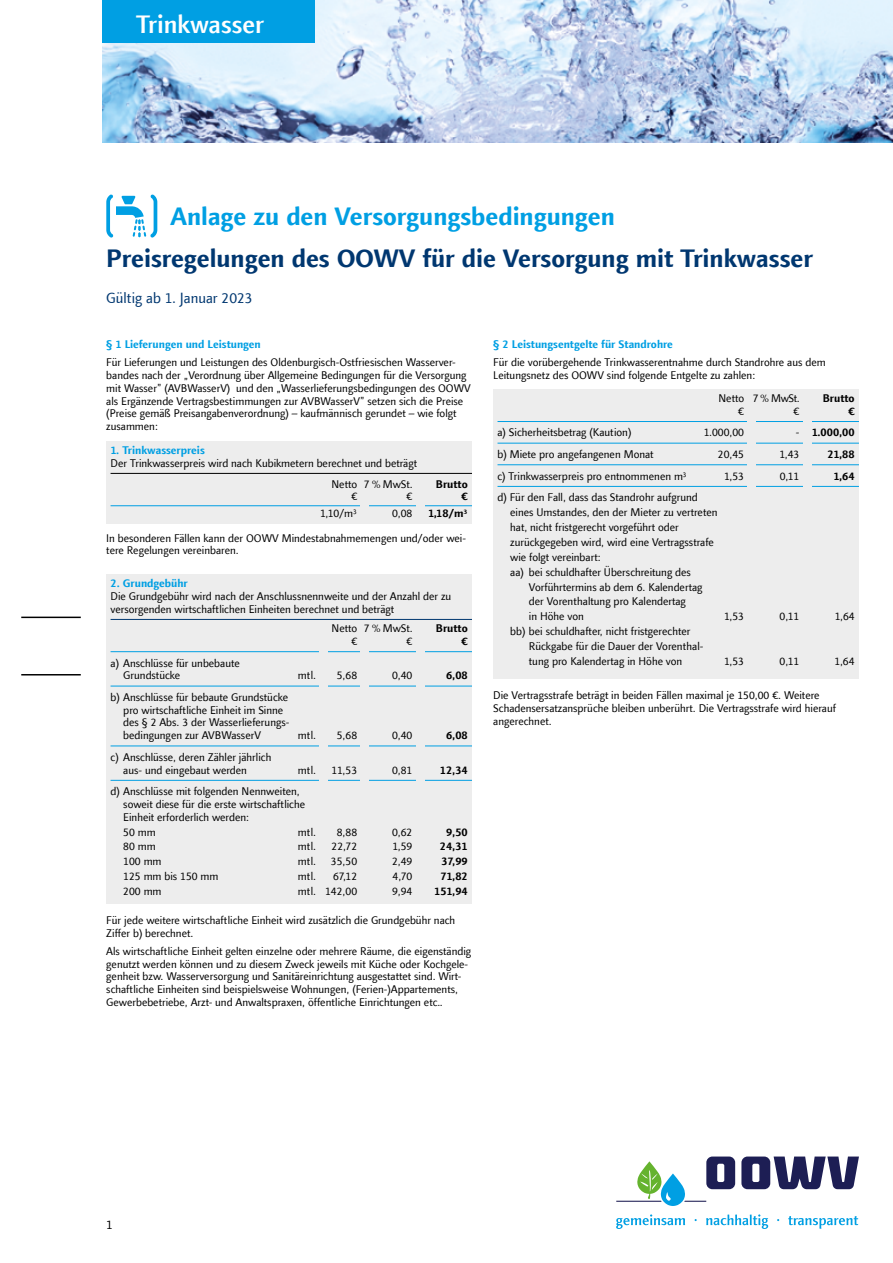
<style>
.page{position:relative;width:893px;height:1263px;background:#fff}
.page>*{position:absolute;margin:0;border:0;box-sizing:border-box;transform-origin:0 0}
.t1{font:700 25.5px "Finnegan LT Com";color:#003770}
.t2{font:700 25.5px "Finnegan LT Com";color:#009fe3}
.t3{font:500 25.5px "Finnegan LT Com";color:#fff}
.t4{font:15px "Finnegan LT Com";color:#003770}
.t5{font:12.75px "Finnegan LT Com";color:#000}
.t6{font:11.25px/12.8px "Finnegan LT Com";color:#000}
.t7{font:700 11.25px "Finnegan LT Com";color:#009fe3}
.t8{font:700 11.25px "Finnegan LT Com";color:#000}
.s1{font-weight:400}
</style>
<div class="page">
<hr style="left:21px;top:617px;width:60px;height:1px;background:#000">
<hr style="left:21px;top:674px;width:60px;height:1px;background:#000">
<svg style="left:106px;top:194px;width:51px;height:44px"></svg>
<div style="left:106px;top:441px;width:366px;height:83px;background:#ededed"></div>
<hr style="left:111px;top:473px;width:361px;height:1px;background:#000">
<hr style="left:111px;top:505px;width:361px;height:1px;background:#009fe3">
<div style="left:361px;top:502px;width:8px;height:21px;background:#ededed"></div>
<div style="left:416px;top:502px;width:8px;height:22px;background:#ededed"></div>
<div style="left:106px;top:574px;width:366px;height:330px;background:#ededed"></div>
<hr style="left:111px;top:619px;width:361px;height:1px;background:#003770">
<hr style="left:111px;top:651px;width:361px;height:1px;background:#009fe3">
<hr style="left:111px;top:686px;width:361px;height:1px;background:#009fe3">
<hr style="left:111px;top:746px;width:361px;height:1px;background:#009fe3">
<hr style="left:111px;top:780px;width:361px;height:1px;background:#009fe3">
<div style="left:361px;top:647px;width:8px;height:144px;background:#ededed"></div>
<div style="left:319px;top:647px;width:9px;height:144px;background:#ededed"></div>
<div style="left:416px;top:647px;width:8px;height:144px;background:#ededed"></div>
<div style="left:493px;top:389px;width:366px;height:290px;background:#ededed"></div>
<hr style="left:497px;top:421px;width:362px;height:1px;background:#009fe3">
<hr style="left:497px;top:443px;width:362px;height:1px;background:#009fe3">
<hr style="left:497px;top:464px;width:362px;height:1px;background:#009fe3">
<hr style="left:497px;top:486px;width:362px;height:1px;background:#009fe3">
<div style="left:747px;top:412px;width:9px;height:112px;background:#ededed"></div>
<div style="left:803px;top:413px;width:8px;height:112px;background:#ededed"></div>
<img style="left:102px;top:0;width:791px;height:142px">
<div style="left:102px;top:0;width:213px;height:43px;background:#009fe3"></div>
<svg style="left:616px;top:1214px;width:242px;height:15px"></svg>
<svg style="left:741px;top:1156px;width:118px;height:33px"></svg>
<svg style="left:616px;top:1156px;width:119px;height:50px"></svg>
<h1 class="t3" style="left:136px;top:10px;width:130px">Trinkwasser</h1>
<h1 class="t2" style="left:170px;top:201px;width:446px">Anlage zu den Versorgungsbedingungen</h1>
<h1 class="t1" style="left:106px;top:243px;width:708px">Preisregelungen des OOWV für die Versorgung mit Trinkwasser</h1>
<h2 class="t4" style="left:106px;top:289px;width:148px">Gültig ab 1. Januar 2023</h2>
<p class="t7" style="left:106px;top:338px;width:156px">§ 1 Lieferungen und Leistungen</p>
<p class="t6" style="left:106px;top:356px;width:366px">Für Lieferungen und Leistungen des Oldenburgisch-Ostfriesischen Wasserver&shy;bandes nach der „Verordnung über Allgemeine Bedingungen für die Versorgung mit Wasser” (AVBWasserV) und den „Wasserlieferungsbedingungen des OOWV als Ergänzende Vertragsbestimmungen zur AVBWasserV” setzen sich die Preise (Preise gemäß Preisangabenverordnung) – kaufmännisch gerundet – wie folgt zusammen:</p>
<p class="t7" style="left:111px;top:444px;width:96px">1. Trinkwasserpreis</p>
<p class="t6" style="left:331px;top:452px;width:87px;line-height:21.6px;text-indent:-221px">Der Trinkwasserpreis wird nach Kubikmetern berechnet und beträgt<br>Netto 7 % MwSt.</p>
<p class="t8" style="left:436px;top:478px;width:33px">Brutto</p>
<p class="t6" style="left:351px;top:490px;width:7px">€</p>
<p class="t6" style="left:407px;top:490px;width:7px">€</p>
<p class="t8" style="left:462px;top:490px;width:8px">€</p>
<p class="t6" style="left:320px;top:507px;width:39px">1,10/m³</p>
<p class="t6" style="left:392px;top:507px;width:22px">0,08</p>
<p class="t8" style="left:428px;top:507px;width:41px">1,18/m³</p>
<p class="t6" style="left:106px;top:532px;width:361px">In besonderen Fällen kann der OOWV Mindestabnahmemengen und/oder wei&shy;tere Regelungen vereinbaren.</p>
<p class="t7" style="left:111px;top:577px;width:79px">2. Grundgebühr</p>
<p class="t6" style="left:111px;top:590px;width:342px">Die Grundgebühr wird nach der Anschlussnennweite und der Anzahl der zu versorgenden wirtschaftlichen Einheiten berechnet und beträgt</p>
<p class="t6" style="left:332px;top:622px;width:83px">Netto 7 % MwSt.</p>
<p class="t8" style="left:436px;top:622px;width:33px">Brutto</p>
<p class="t6" style="left:351px;top:635px;width:7px">€</p>
<p class="t6" style="left:407px;top:635px;width:7px">€</p>
<p class="t8" style="left:462px;top:635px;width:8px">€</p>
<p class="t6" style="left:123px;top:656px;width:118px;text-indent:-13px">a) Anschlüsse für unbebaute<br>Grundstücke</p>
<p class="t6" style="left:298px;top:669px;width:20px">mtl.</p>
<p class="t6" style="left:337px;top:669px;width:22px">5,68</p>
<p class="t6" style="left:392px;top:669px;width:22px">0,40</p>
<p class="t8" style="left:446px;top:669px;width:23px">6,08</p>
<p class="t6" style="left:123px;top:691px;width:168px;text-indent:-13px">b) Anschlüsse für bebaute Grundstücke pro wirtschaftliche Einheit im Sinne des § 2 Abs. 3 der Wasserlieferungs&shy;bedingungen zur AVBWasserV</p>
<p class="t6" style="left:298px;top:729px;width:20px">mtl.</p>
<p class="t6" style="left:337px;top:729px;width:22px">5,68</p>
<p class="t6" style="left:392px;top:729px;width:22px">0,40</p>
<p class="t8" style="left:446px;top:729px;width:23px">6,08</p>
<p class="t6" style="left:123px;top:751px;width:150px;text-indent:-13px">c) Anschlüsse, deren Zähler jährlich aus- und eingebaut werden</p>
<p class="t6" style="left:298px;top:763px;width:20px">mtl.</p>
<p class="t6" style="left:331px;top:763px;width:27px">11,53</p>
<p class="t6" style="left:392px;top:763px;width:22px">0,81</p>
<p class="t8" style="left:440px;top:763px;width:29px">12,34</p>
<p class="t6" style="left:123px;top:785px;width:183px;text-indent:-13px">d) Anschlüsse mit folgenden Nennweiten, soweit diese für die erste wirtschaftliche<br>Einheit erforderlich werden:</p>
<p class="t6" style="left:123px;top:825px;width:34px">50 mm</p>
<p class="t6" style="left:298px;top:825px;width:20px">mtl.</p>
<p class="t6" style="left:337px;top:825px;width:22px">8,88</p>
<p class="t6" style="left:392px;top:825px;width:22px">0,62</p>
<p class="t8" style="left:446px;top:825px;width:23px">9,50</p>
<p class="t6" style="left:123px;top:840px;width:34px">80 mm</p>
<p class="t6" style="left:298px;top:840px;width:20px">mtl.</p>
<p class="t6" style="left:331px;top:840px;width:27px">22,72</p>
<p class="t6" style="left:392px;top:840px;width:21px">1,59</p>
<p class="t8" style="left:440px;top:840px;width:29px">24,31</p>
<p class="t6" style="left:123px;top:855px;width:40px">100 mm</p>
<p class="t6" style="left:298px;top:855px;width:20px">mtl.</p>
<p class="t6" style="left:331px;top:855px;width:28px">35,50</p>
<p class="t6" style="left:392px;top:855px;width:22px">2,49</p>
<p class="t8" style="left:441px;top:855px;width:28px">37,99</p>
<p class="t6" style="left:123px;top:870px;width:97px">125 mm bis 150 mm</p>
<p class="t6" style="left:298px;top:870px;width:20px">mtl.</p>
<p class="t6" style="left:333px;top:870px;width:26px">67,12</p>
<p class="t6" style="left:393px;top:870px;width:21px">4,70</p>
<p class="t8" style="left:440px;top:870px;width:29px">71,82</p>
<p class="t6" style="left:123px;top:885px;width:40px">200 mm</p>
<p class="t6" style="left:298px;top:885px;width:61px">mtl. 142,00</p>
<p class="t6" style="left:392px;top:885px;width:22px">9,94</p>
<p class="t8" style="left:434px;top:885px;width:35px">151,94</p>
<p class="t6" style="left:106px;top:914px;width:350px">Für jede weitere wirtschaftliche Einheit wird zusätzlich die Grundgebühr nach<br>Ziffer b) berechnet.</p>
<p class="t6" style="left:106px;top:945px;width:366px">Als wirtschaftliche Einheit gelten einzelne oder mehrere Räume, die eigenständig genutzt werden können und zu diesem Zweck jeweils mit Küche oder Kochgele&shy;genheit bzw. Wasserversorgung und Sanitäreinrichtung ausgestattet sind. Wirt&shy;schaftliche Einheiten sind beispielsweise Wohnungen, (Ferien-)Appartements, Gewerbebetriebe, Arzt- und Anwaltspraxen, öffentliche Einrichtungen etc..</p>
<p class="t7" style="left:493px;top:338px;width:181px">§ 2 Leistungsentgelte für Standrohre</p>
<p class="t6" style="left:493px;top:356px;width:334px">Für die vorübergehende Trinkwasserentnahme durch Standrohre aus dem<br>Leitungsnetz des OOWV sind folgende Entgelte zu zahlen:</p>
<p class="t6" style="left:718px;top:392px;width:83px">Netto 7 % MwSt.</p>
<p class="t8" style="left:823px;top:392px;width:33px">Brutto</p>
<p class="t6" style="left:738px;top:405px;width:7px">€</p>
<p class="t6" style="left:794px;top:405px;width:7px">€</p>
<p class="t8" style="left:848px;top:404px;width:8px">€</p>
<p class="t6" style="left:497px;top:426px;width:135px">a) Sicherheitsbetrag (Kaution)</p>
<p class="t6" style="left:704px;top:426px;width:42px">1.000,00</p>
<p class="t8" style="left:796px;top:426px;width:60px"><span class="s1">-</span> 1.000,00</p>
<p class="t6" style="left:497px;top:448px;width:158px">b) Miete pro angefangenen Monat</p>
<p class="t6" style="left:718px;top:448px;width:28px">20,45</p>
<p class="t6" style="left:779px;top:448px;width:21px">1,43</p>
<p class="t8" style="left:827px;top:448px;width:29px">21,88</p>
<p class="t6" style="left:497px;top:470px;width:191px">c) Trinkwasserpreis pro entnommenen m³</p>
<p class="t6" style="left:724px;top:470px;width:21px">1,53</p>
<p class="t6" style="left:780px;top:470px;width:21px">0,11</p>
<p class="t8" style="left:833px;top:469px;width:23px">1,64</p>
<p class="t6" style="left:510px;top:490px;width:209px;line-height:14.9px;text-indent:-13px">d) Für den Fall, dass das Standrohr aufgrund eines Umstandes, den der Mieter zu vertreten hat, nicht fristgerecht vorgeführt oder zurückgegeben wird, wird eine Vertragsstrafe wie folgt vereinbart:<br>aa) bei schuldhafter Überschreitung des</p>
<p class="t6" style="left:529px;top:579px;width:175px;line-height:14.9px">Vorführtermins ab dem 6. Kalendertag der Vorenthaltung pro Kalendertag<br>in Höhe von</p>
<p class="t6" style="left:724px;top:610px;width:21px">1,53</p>
<p class="t6" style="left:780px;top:610px;width:21px">0,11</p>
<p class="t6" style="left:835px;top:610px;width:21px">1,64</p>
<p class="t6" style="left:529px;top:624px;width:176px;line-height:14.9px;text-indent:-19px">bb) bei schuldhafter, nicht fristgerechter<br>Rückgabe für die Dauer der Vorenthal&shy;tung pro Kalendertag in Höhe von</p>
<p class="t6" style="left:724px;top:655px;width:21px">1,53</p>
<p class="t6" style="left:780px;top:655px;width:21px">0,11</p>
<p class="t6" style="left:835px;top:655px;width:21px">1,64</p>
<p class="t6" style="left:493px;top:689px;width:344px">Die Vertragsstrafe beträgt in beiden Fällen maximal je 150,00 €. Weitere<br>Schadensersatzansprüche bleiben unberührt. Die Vertragsstrafe wird hierauf angerechnet.</p>
<p class="t5" style="left:106px;top:1217px;width:8px">1</p>
</div>
